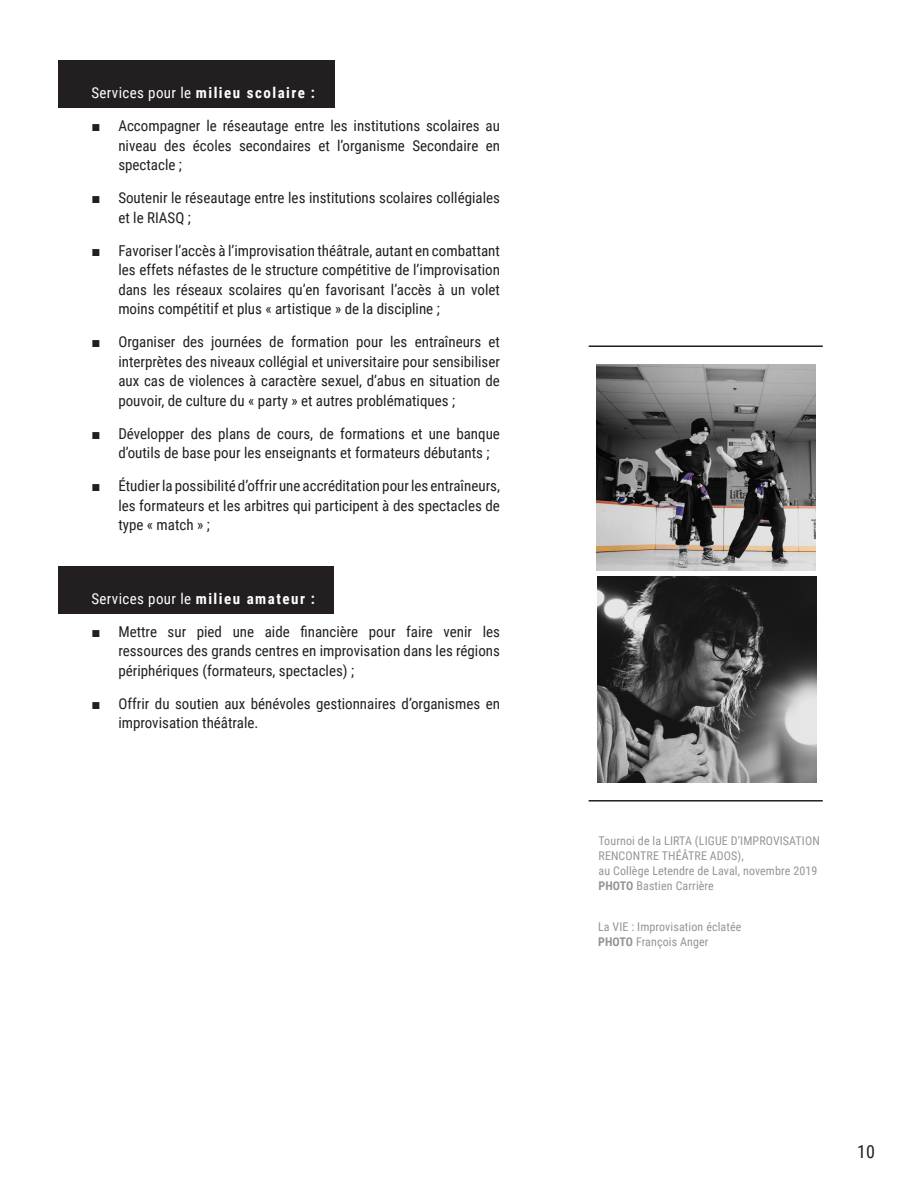
<style>
.page{position:relative;width:918px;height:1188px;background:#fff}
.page>*{position:absolute;margin:0;border:0;box-sizing:border-box;transform-origin:0 0}
.t1{font:18px "Roboto Condensed";color:#231f20}
.t2{font:15px/19.5px "Roboto Condensed";color:#231f20;text-align:justify}
.t3{font:700 15px "Roboto Condensed";letter-spacing:.1em;color:#fff}
.t4{font:15px "Roboto Condensed";letter-spacing:.025em;color:#fff}
.t5{font:12px/15px "Roboto Condensed";letter-spacing:.01em;color:#939598}
.s1{font-weight:400}
.s2{font-family:"Arial"}
.s3{font-weight:700}
</style>
<div class="page">
<div style="left:58px;top:566px;width:275px;height:48px;background:#231f20"></div>
<div style="left:58px;top:60px;width:277px;height:48px;background:#231f20"></div>
<hr style="left:589px;top:345px;width:234px;height:2px;background:#231f20">
<hr style="left:589px;top:800px;width:234px;height:2px;background:#231f20">
<img style="left:598px;top:576px;width:218px;height:206px">
<img style="left:596px;top:365px;width:219px;height:205px">
<p class="t3" style="left:91px;top:82px;width:225px"><span class="s1">Services pour le</span> milieu scolaire :</p>
<p class="t2" style="left:118px;top:116px;width:383px;text-indent:-27px"><span class="s2">■</span> Accompagner le réseautage entre les institutions scolaires au niveau des écoles secondaires et l’organisme Secondaire en spectacle ;</p>
<p class="t2" style="left:118px;top:188px;width:383px;text-indent:-27px"><span class="s2">■</span> Soutenir le réseautage entre les institutions scolaires collégiales et le RIASQ ;</p>
<p class="t2" style="left:118px;top:240px;width:383px;text-indent:-27px"><span class="s2">■</span> Favoriser l’accès à l’improvisation théâtrale, autant en combattant les effets néfastes de le structure compétitive de l’improvisation dans les réseaux scolaires qu’en favorisant l’accès à un volet moins compétitif et plus « artistique » de la discipline ;</p>
<p class="t2" style="left:118px;top:332px;width:383px;text-indent:-27px"><span class="s2">■</span> Organiser des journées de formation pour les entraîneurs et interprètes des niveaux collégial et universitaire pour sensibiliser aux cas de violences à caractère sexuel, d’abus en situation de pouvoir, de culture du « party » et autres problématiques ;</p>
<p class="t2" style="left:118px;top:423px;width:383px;text-indent:-27px"><span class="s2">■</span> Développer des plans de cours, de formations et une banque d’outils de base pour les enseignants et formateurs débutants ;</p>
<p class="t2" style="left:118px;top:476px;width:383px;text-indent:-27px"><span class="s2">■</span> Étudier la possibilité d’offrir une accréditation pour les entraîneurs, les formateurs et les arbitres qui participent à des spectacles de type « match » ;</p>
<p class="t4" style="left:91px;top:588px;width:225px">Services pour le <span class="s3">milieu amateur :</span></p>
<p class="t2" style="left:118px;top:621px;width:383px;text-indent:-27px"><span class="s2">■</span> Mettre sur pied une aide financière pour faire venir les ressources des grands centres en improvisation dans les régions périphériques (formateurs, spectacles) ;</p>
<p class="t2" style="left:118px;top:693px;width:383px;text-indent:-27px"><span class="s2">■</span> Offrir du soutien aux bénévoles gestionnaires d’organismes en improvisation théâtrale.</p>
<p class="t5" style="left:599px;top:832px;width:223px">Tournoi de la LIRTA (LIGUE D’IMPROVISATION<br>RENCONTRE THÉÂTRE ADOS),<br>au Collège Letendre de Laval, novembre 2019</p>
<p class="t5" style="left:599px;top:877px;width:117px"><span class="s3">PHOTO</span> Bastien Carrière</p>
<p class="t5" style="left:598px;top:919px;width:145px">La VIE : Improvisation éclatée</p>
<p class="t5" style="left:598px;top:934px;width:112px"><span class="s3">PHOTO</span> François Anger</p>
<p class="t1" style="left:857px;top:1139px;width:19px">10</p>
</div>
